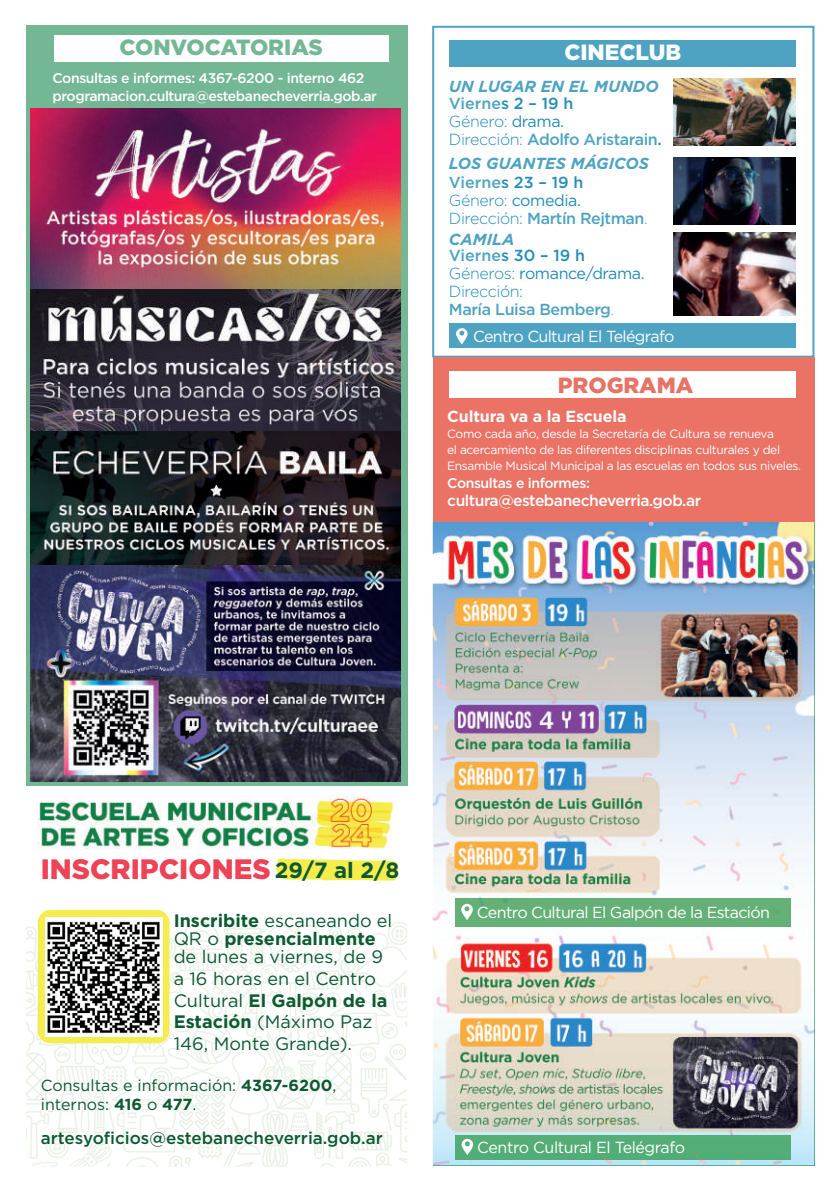
<style>
.page{position:relative;width:840px;height:1191px;background:#fff}
.page>*{position:absolute;margin:0;border:0;box-sizing:border-box;transform-origin:0 0}
.t1{font:900 28px "Gotham";color:#ee4255}
.t2{font:900 22px "Gotham";letter-spacing:-.005em;color:#74b795}
.t3{font:700 22px "Gotham";color:#0c5a32}
.t4{font:900 22px "Gotham";color:#fff}
.t5{font:900 22px "Gotham";color:#e87265}
.t6{font:18px/21.6px "Gotham";color:#0c5a32}
.t7{font:500 17px "Gotham";color:#0c5a32}
.t8{font:500 16px/18px "Gotham";letter-spacing:-.025em;color:#4fa3c2}
.t9{font:16px "Gotham";letter-spacing:-.04em;color:#fff}
.t10{font:16px/19.2px "Gotham";color:#0c5a32}
.t11{font:italic 700 16px "Gotham";color:#4fa3c2}
.t12{font:700 16px "Gotham";letter-spacing:-.01em;color:#fff}
.t13{font:500 15.6px "Gotham";letter-spacing:-.03em;color:#fff}
.t14{font:500 14px/18px "Gotham";letter-spacing:-.03em;color:#fff}
.t15{font:12px/16px "Gotham";letter-spacing:-.03em;color:#fff}
.s1{color:#248dbb}
.s2{font-weight:300;color:#248dbb}
.s3{font-weight:400;color:#248dbb}
.s4{font-weight:300}
.s5{font-weight:700}
</style>
<div class="page">
<div style="left:432px;top:26px;width:382px;height:332px;border:2px solid #4fa3c2"></div>
<div style="left:448px;top:40px;width:347px;height:26px;background:#4fa3c2"></div>
<div style="left:448px;top:324px;width:347px;height:24px;background:#4fa3c2"></div>
<svg style="left:456px;top:328px;width:11px;height:16px"></svg>
<img style="left:673px;top:79px;width:122px;height:67px">
<img style="left:673px;top:157px;width:122px;height:67px">
<img style="left:673px;top:232px;width:122px;height:83px">
<div style="left:26px;top:26px;width:381px;height:760px;background:#74b795"></div>
<div style="left:54px;top:35px;width:334px;height:26px;background:#fff"></div>
<img style="left:31px;top:288px;width:369px;height:493px">
<svg style="left:31px;top:432px;width:369px;height:134px;background:#37383b"></svg>
<img style="left:31px;top:108px;width:369px;height:180px">
<img style="left:432px;top:522px;width:382px;height:643px">
<div style="left:455px;top:1135px;width:335px;height:24px;background:#53ad76"></div>
<svg style="left:461px;top:1138px;width:12px;height:17px"></svg>
<div style="left:455px;top:899px;width:335px;height:27px;background:#64b076"></div>
<svg style="left:461px;top:903px;width:11px;height:17px"></svg>
<img style="left:26px;top:821px;width:381px;height:345px">
<div style="left:432px;top:358px;width:382px;height:164px;background:#ea7366"></div>
<div style="left:448px;top:371px;width:347px;height:26px;background:#fff"></div>
<img style="left:38px;top:795px;width:359px;height:54px">
<div style="left:38px;top:910px;width:131px;height:133px;background:#f5ec50;border-radius:13px"></div>
<img style="left:45px;top:917px;width:117px;height:119px">
<img style="left:275px;top:858px;width:123px;height:22px">
<h2 class="t2" style="left:119px;top:33px;width:205px">CONVOCATORIAS</h2>
<p class="t14" style="left:52px;top:69px;width:326px">Consultas e informes: 4367-6200 - interno 462 programacion.cultura@estebanecheverria.gob.ar</p>
<h2 class="t4" style="left:564px;top:39px;width:118px">CINECLUB</h2>
<p class="t11" style="left:448px;top:75px;width:211px">UN LUGAR EN EL MUNDO</p>
<p class="t8" style="left:448px;top:94px;width:214px">Vierne<span class="s1">s 2 – 19 h<br></span><span class="s2">Género:</span> <span class="s3">drama.<br></span><span class="s2">Dirección:</span> Adolfo Aristarain<span class="s1">.</span></p>
<p class="t8" style="left:448px;top:173px;width:200px">Vierne<span class="s1">s 23 – 19 h<br></span><span class="s2">Género:</span> <span class="s3">comedia.<br></span><span class="s2">Dirección:</span> Martín Rejtman<span class="s4">.</span></p>
<p class="t8" style="left:448px;top:246px;width:197px">Vierne<span class="s1">s 30 – 19 h<br></span><span class="s2">Géneros:</span> <span class="s3">romance/drama.<br></span><span class="s2">Dirección:<br></span>María Luisa Bemberg<span class="s4">.</span></p>
<p class="t11" style="left:448px;top:153px;width:201px">LOS GUANTES MÁGICOS</p>
<p class="t11" style="left:448px;top:229px;width:67px">CAMILA</p>
<p class="t9" style="left:473px;top:326px;width:203px">Centro Cultural El Telégrafo</p>
<h2 class="t5" style="left:557px;top:370px;width:137px">PROGRAMA</h2>
<p class="t12" style="left:447px;top:405px;width:181px">Cultura va a la Escuela</p>
<p class="t15" style="left:447px;top:425px;width:355px">Como cada año, desde la Secretaría de Cultura se renueva<br>el acercamiento de las diferentes disciplinas culturales y del<br>Ensamble Musical Municipal a las escuelas en todos sus niveles.</p>
<p class="t14" style="left:447px;top:474px;width:144px">Consultas e informes:</p>
<p class="t13" style="left:447px;top:490px;width:255px">cultura@estebanecheverria.gob.ar</p>
<h1 class="t1" style="left:41px;top:853px;width:231px">INSCRIPCIONES</h1>
<h2 class="t3" style="left:275px;top:856px;width:126px">29/7 al 2/8</h2>
<p class="t6" style="left:173px;top:911px;width:220px;line-height:18px"><span class="s5">Inscribite</span> escaneando el<br>QR o <span class="s5">presencialmente </span>de lunes a viernes, de 9</p>
<p class="t6" style="left:173px;top:967px;width:215px">a 16 horas en el Centro<br>Cultural <span class="s5">El Galpón de la<br>Estación</span> (Máximo Paz<br>146, Monte Grande).</p>
<p class="t10" style="left:41px;top:1075px;width:297px">Consultas e información: <span class="s5">4367-6200</span>, internos: <span class="s5">416</span> o <span class="s5">477</span>.</p>
<p class="t7" style="left:41px;top:1126px;width:343px">artesyoficios@estebanecheverria.gob.ar</p>
<p class="t9" style="left:476px;top:902px;width:294px">Centro Cultural El Galpón de la Estación</p>
<p class="t9" style="left:477px;top:1137px;width:209px">Centro Cultural El Telégrafo</p>
</div>
